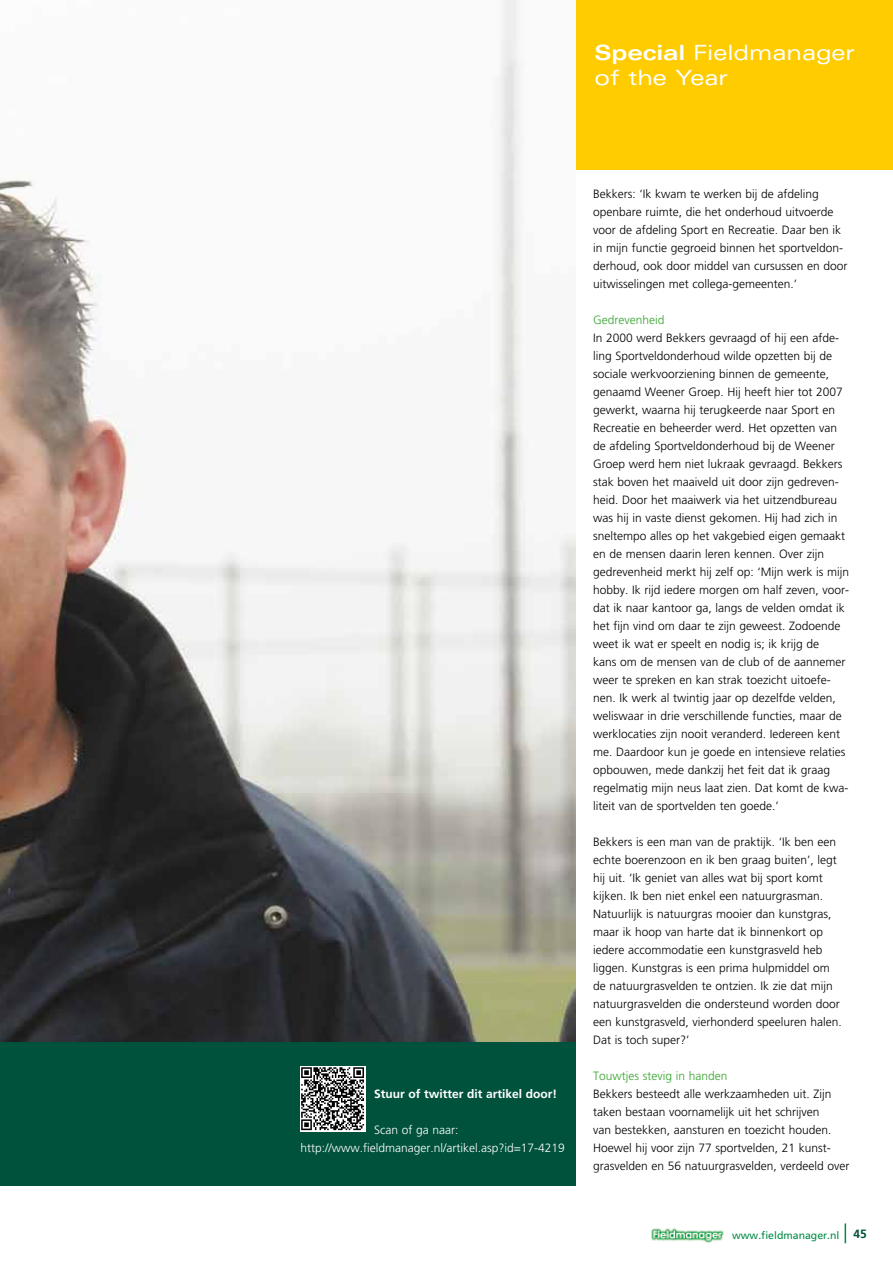
<style>
.page{position:relative;width:893px;height:1263px;background:#fff}
.page>*{position:absolute;margin:0;border:0;box-sizing:border-box;transform-origin:0 0}
.t1{font:expanded 21px/25.2px "Univers";color:#fff}
.t2{font:300 12px/18px "Frutiger";color:#000}
.t3{font:300 12px/18px "Frutiger";color:#fff}
.t4{font:300 12px "Frutiger";color:#35a32c}
.t5{font:700 12px "Frutiger";color:#fff}
.t6{font:10.5px "Frutiger";color:#008b45}
.s1{font-weight:700}
.s2{font-weight:700;font-size:12px;color:#00523c}
</style>
<div class="page">
<svg style="left:845px;top:1223px;width:1px;height:20px"></svg>
<img style="left:651px;top:1228px;width:73px;height:15px">
<div style="left:474px;top:0;width:419px;height:170px;background:#fecc00"></div>
<img style="left:0;top:0;width:575px;height:1042px">
<div style="left:0;top:1042px;width:575px;height:144px;background:#00523c"></div>
<svg style="left:300px;top:1066px;width:66px;height:66px"></svg>
<svg style="left:301px;top:1067px;width:63px;height:63px;background:#7c7c7c"></svg>
<h1 class="t1" style="left:595px;top:39px;width:262px"><span class="s1">Special</span> Fieldmanager of the Year</h1>
<p class="t5" style="left:374px;top:1087px;width:185px">Stuur of twitter dit artikel door!</p>
<p class="t3" style="left:300px;top:1121px;width:266px;text-indent:74px">Scan of ga naar: http://www.fieldmanager.nl/artikel.asp?id=17-4219</p>
<p class="t2" style="left:593px;top:185px;width:256px">Bekkers: ‘Ik kwam te werken bij de afdeling openbare ruimte, die het onderhoud uitvoerde voor de afdeling Sport en Recreatie. Daar ben ik in mijn functie gegroeid binnen het sportveldon&shy;derhoud, ook door middel van cursussen en door uitwisselingen met collega-gemeenten.’</p>
<p class="t4" style="left:593px;top:313px;width:73px">Gedrevenheid</p>
<p class="t2" style="left:593px;top:329px;width:258px">In 2000 werd Bekkers gevraagd of hij een afde&shy;ling Sportveldonderhoud wilde opzetten bij de sociale werkvoorziening binnen de gemeente, genaamd Weener Groep. Hij heeft hier tot 2007 gewerkt, waarna hij terugkeerde naar Sport en Recreatie en beheerder werd. Het opzetten van de afdeling Sportveldonderhoud bij de Weener Groep werd hem niet lukraak gevraagd. Bekkers stak boven het maaiveld uit door zijn gedreven&shy;heid. Door het maaiwerk via het uitzendbureau was hij in vaste dienst gekomen. Hij had zich in sneltempo alles op het vakgebied eigen gemaakt en de mensen daarin leren kennen. Over zijn gedrevenheid merkt hij zelf op: ‘Mijn werk is mijn hobby. Ik rijd iedere morgen om half zeven, voor&shy;dat ik naar kantoor ga, langs de velden omdat ik het fijn vind om daar te zijn geweest. Zodoende weet ik wat er speelt en nodig is; ik krijg de<br>kans om de mensen van de club of de aannemer weer te spreken en kan strak toezicht uitoefe&shy;nen. Ik werk al twintig jaar op dezelfde velden, weliswaar in drie verschillende functies, maar de werklocaties zijn nooit veranderd. Iedereen kent me. Daardoor kun je goede en intensieve relaties opbouwen, mede dankzij het feit dat ik graag regelmatig mijn neus laat zien. Dat komt de kwa&shy;liteit van de sportvelden ten goede.’</p>
<p class="t2" style="left:593px;top:833px;width:250px">Bekkers is een man van de praktijk. ‘Ik ben een echte boerenzoon en ik ben graag buiten’, legt hij uit. ‘Ik geniet van alles wat bij sport komt kijken. Ik ben niet enkel een natuurgrasman.<br>Natuurlijk is natuurgras mooier dan kunstgras, maar ik hoop van harte dat ik binnenkort op iedere accommodatie een kunstgrasveld heb liggen. Kunstgras is een prima hulpmiddel om de natuurgrasvelden te ontzien. Ik zie dat mijn natuurgrasvelden die ondersteund worden door een kunstgrasveld, vierhonderd speeluren halen.<br>Dat is toch super?’</p>
<p class="t4" style="left:593px;top:1069px;width:136px">Touwtjes stevig in handen</p>
<p class="t2" style="left:593px;top:1085px;width:258px">Bekkers besteedt alle werkzaamheden uit. Zijn taken bestaan voornamelijk uit het schrijven<br>van bestekken, aansturen en toezicht houden.<br>Hoewel hij voor zijn 77 sportvelden, 21 kunst&shy;grasvelden en 56 natuurgrasvelden, verdeeld over</p>
<p class="t6" style="left:732px;top:1229px;width:136px">www.fieldmanager.nl <span class="s2">45</span></p>
</div>
